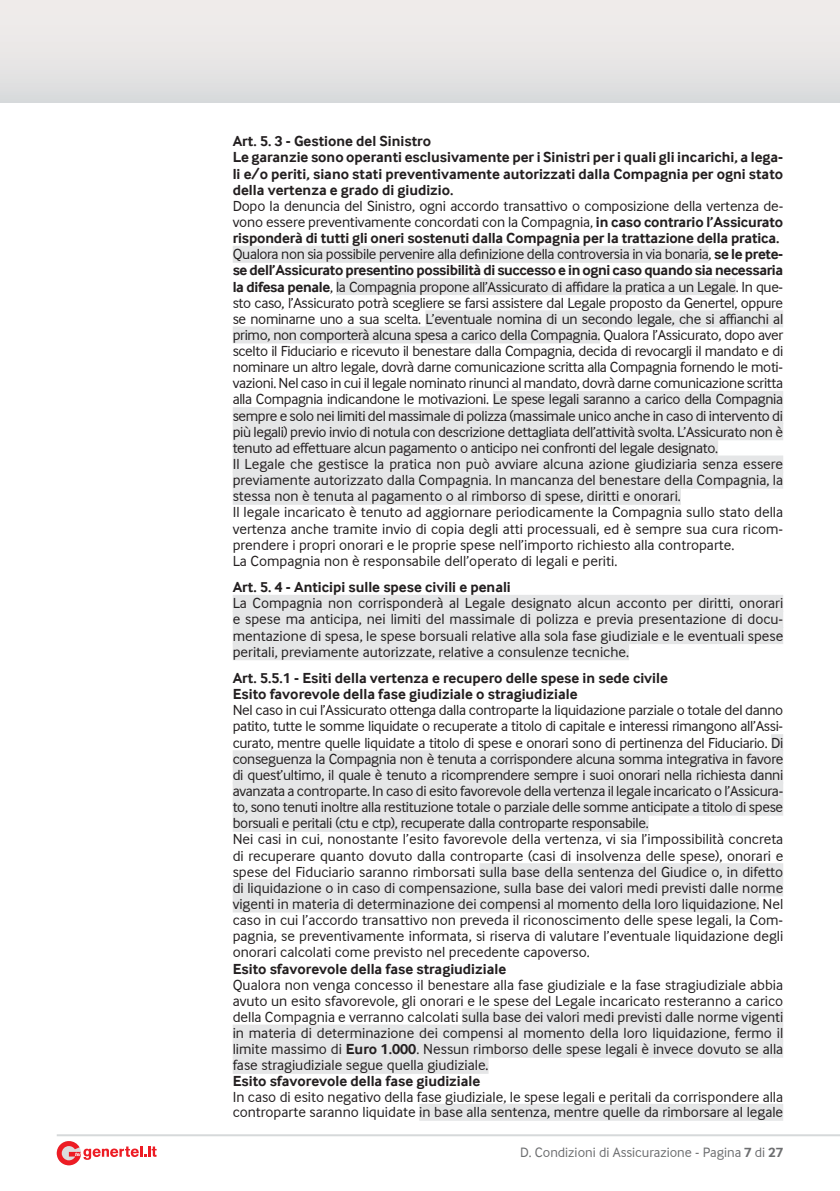
<style>
.page{position:relative;width:840px;height:1191px;background:#fff}
.page>*{position:absolute;margin:0;border:0;box-sizing:border-box;transform-origin:0 0}
.t1{font:15px/16.2px "Inter Face Da Ma";letter-spacing:-.02em;color:#231f20}
.t2{font:700 15px/16.2px "Inter Face Da Ma";color:#231f20}
.t3{font:15px/15.6px "Inter Face Da Ma";color:#231f20}
.t4{font:14px "Inter Face Da Ma";color:#6d6e70}
.s1{font-weight:700}
</style>
<div class="page">
<div style="left:0;top:0;width:839px;height:102px;background:linear-gradient(to bottom,#f3eeed,#dcddde)"></div>
<hr style="left:57px;top:1134px;width:782px;height:2px;background:#d6d9da">
<svg style="left:57px;top:1141px;width:99px;height:24px"></svg>
<div style="left:232px;top:246px;width:476px;height:17px;background:#e5e6e7"></div>
<div style="left:336px;top:278px;width:399px;height:17px;background:#e5e6e7"></div>
<div style="left:425px;top:310px;width:357px;height:17px;background:#e5e6e7"></div>
<div style="left:232px;top:326px;width:367px;height:17px;background:#e5e6e7"></div>
<div style="left:492px;top:391px;width:290px;height:17px;background:#e5e6e7"></div>
<div style="left:232px;top:407px;width:550px;height:17px;background:#e5e6e7"></div>
<div style="left:232px;top:423px;width:550px;height:17px;background:#e5e6e7"></div>
<div style="left:232px;top:439px;width:485px;height:17px;background:#e5e6e7"></div>
<div style="left:232px;top:455px;width:550px;height:17px;background:#e5e6e7"></div>
<div style="left:232px;top:471px;width:550px;height:17px;background:#e5e6e7"></div>
<div style="left:232px;top:488px;width:448px;height:17px;background:#e5e6e7"></div>
<div style="left:232px;top:595px;width:550px;height:17px;background:#e5e6e7"></div>
<div style="left:232px;top:611px;width:550px;height:17px;background:#e5e6e7"></div>
<div style="left:232px;top:627px;width:550px;height:17px;background:#e5e6e7"></div>
<div style="left:232px;top:643px;width:396px;height:17px;background:#e5e6e7"></div>
<div style="left:770px;top:734px;width:12px;height:17px;background:#e5e6e7"></div>
<div style="left:232px;top:750px;width:550px;height:17px;background:#e5e6e7"></div>
<div style="left:232px;top:766px;width:550px;height:17px;background:#e5e6e7"></div>
<div style="left:232px;top:782px;width:550px;height:17px;background:#e5e6e7"></div>
<div style="left:232px;top:798px;width:550px;height:17px;background:#e5e6e7"></div>
<div style="left:232px;top:815px;width:416px;height:17px;background:#e5e6e7"></div>
<div style="left:479px;top:863px;width:303px;height:17px;background:#e5e6e7"></div>
<div style="left:232px;top:879px;width:550px;height:17px;background:#e5e6e7"></div>
<div style="left:232px;top:895px;width:526px;height:17px;background:#e5e6e7"></div>
<div style="left:461px;top:1008px;width:321px;height:17px;background:#e5e6e7"></div>
<div style="left:232px;top:1024px;width:550px;height:17px;background:#e5e6e7"></div>
<div style="left:232px;top:1040px;width:550px;height:17px;background:#e5e6e7"></div>
<div style="left:232px;top:1056px;width:256px;height:17px;background:#e5e6e7"></div>
<div style="left:419px;top:1103px;width:363px;height:17px;background:#e5e6e7"></div>
<p class="t2" style="left:232px;top:133px;width:551px">Art. 5. 3 - Gestione del Sinistro<br>Le garanzie sono operanti esclusivamente per i Sinistri per i quali gli incarichi, a lega&shy;li e/o periti, siano stati preventivamente autorizzati dalla Compagnia per ogni stato della vertenza e grado di giudizio.</p>
<p class="t1" style="left:232px;top:198px;width:552px">Dopo la denuncia del Sinistro, ogni accordo transattivo o composizione della vertenza de&shy;vono essere preventivamente concordati con la Compagnia, <span class="s1">in caso contrario l’Assicurato risponderà di tutti gli oneri sostenuti dalla Compagnia per la trattazione della pratica.<br></span>Qualora non sia possibile pervenire alla definizione della controversia in via bonaria, <span class="s1">se le prete&shy;se dell’Assicurato presentino possibilità di successo e in ogni caso quando sia necessaria la difesa penale</span>, la Compagnia propone all’Assicurato di affidare la pratica a un Legale. In que&shy;sto caso, l’Assicurato potrà scegliere se farsi assistere dal Legale proposto da Genertel, oppure se nominarne uno a sua scelta. L’eventuale nomina di un secondo legale, che si affianchi al primo, non comporterà alcuna spesa a carico della Compagnia. Qualora l’Assicurato, dopo aver scelto il Fiduciario e ricevuto il benestare dalla Compagnia, decida di revocargli il mandato e di nominare un altro legale, dovrà darne comunicazione scritta alla Compagnia fornendo le moti&shy;vazioni. Nel caso in cui il legale nominato rinunci al mandato, dovrà darne comunicazione scritta alla Compagnia indicandone le motivazioni. Le spese legali saranno a carico della Compagnia sempre e solo nei limiti del massimale di polizza (massimale unico anche in caso di intervento di più legali) previo invio di notula con descrizione dettagliata dell’attività svolta. L’Assicurato non è tenuto ad effettuare alcun pagamento o anticipo nei confronti del legale designato.<br>Il Legale che gestisce la pratica non può avviare alcuna azione giudiziaria senza essere previamente autorizzato dalla Compagnia. In mancanza del benestare della Compagnia, la stessa non è tenuta al pagamento o al rimborso di spese, diritti e onorari.<br>Il legale incaricato è tenuto ad aggiornare periodicamente la Compagnia sullo stato della vertenza anche tramite invio di copia degli atti processuali, ed è sempre sua cura ricom&shy;prendere i propri onorari e le proprie spese nell’importo richiesto alla controparte.<br>La Compagnia non è responsabile dell’operato di legali e periti.</p>
<p class="t2" style="left:232px;top:579px;width:279px">Art. 5. 4 - Anticipi sulle spese civili e penali</p>
<p class="t1" style="left:232px;top:595px;width:551px;text-align:justify">La Compagnia non corrisponderà al Legale designato alcun acconto per diritti, onorari e spese ma anticipa, nei limiti del massimale di polizza e previa presentazione di docu&shy;mentazione di spesa, le spese borsuali relative alla sola fase giudiziale e le eventuali spese peritali, previamente autorizzate, relative a consulenze tecniche.</p>
<p class="t2" style="left:232px;top:670px;width:436px">Art. 5.5.1 - Esiti della vertenza e recupero delle spese in sede civile<br>Esito favorevole della fase giudiziale o stragiudiziale</p>
<p class="t1" style="left:232px;top:702px;width:552px">Nel caso in cui l’Assicurato ottenga dalla controparte la liquidazione parziale o totale del danno patito, tutte le somme liquidate o recuperate a titolo di capitale e interessi rimangono all’Assi&shy;curato, mentre quelle liquidate a titolo di spese e onorari sono di pertinenza del Fiduciario. Di conseguenza la Compagnia non è tenuta a corrispondere alcuna somma integrativa in favore di quest’ultimo, il quale è tenuto a ricomprendere sempre i suoi onorari nella richiesta danni avanzata a controparte. In caso di esito favorevole della vertenza il legale incaricato o l’Assicura&shy;to, sono tenuti inoltre alla restituzione totale o parziale delle somme anticipate a titolo di spese borsuali e peritali (ctu e ctp), recuperate dalla controparte responsabile.<br>Nei casi in cui, nonostante l’esito favorevole della vertenza, vi sia l’impossibilità concreta di recuperare quanto dovuto dalla controparte (casi di insolvenza delle spese), onorari e spese del Fiduciario saranno rimborsati sulla base della sentenza del Giudice o, in difetto di liquidazione o in caso di compensazione, sulla base dei valori medi previsti dalle norme vigenti in materia di determinazione dei compensi al momento della loro liquidazione. Nel caso in cui l’accordo transattivo non preveda il riconoscimento delle spese legali, la Com&shy;pagnia, se preventivamente informata, si riserva di valutare l’eventuale liquidazione degli onorari calcolati come previsto nel precedente capoverso.</p>
<p class="t2" style="left:232px;top:960px;width:275px">Esito sfavorevole della fase stragiudiziale</p>
<p class="t1" style="left:232px;top:976px;width:551px;text-align:justify">Qualora non venga concesso il benestare alla fase giudiziale e la fase stragiudiziale abbia avuto un esito sfavorevole, gli onorari e le spese del Legale incaricato resteranno a carico della Compagnia e verranno calcolati sulla base dei valori medi previsti dalle norme vigenti in materia di determinazione dei compensi al momento della loro liquidazione, fermo il limite massimo di <span class="s1">Euro 1.000</span>. Nessun rimborso delle spese legali è invece dovuto se alla fase stragiudiziale segue quella giudiziale.</p>
<p class="t2" style="left:232px;top:1072px;width:249px">Esito sfavorevole della fase giudiziale</p>
<p class="t3" style="left:232px;top:1088px;width:551px">In caso di esito negativo della fase giudiziale, le spese legali e peritali da corrispondere alla controparte saranno liquidate in base alla sentenza, mentre quelle da rimborsare al legale</p>
<p class="t4" style="left:520px;top:1144px;width:264px">D. Condizioni di Assicurazione - Pagina <span class="s1">7</span> di <span class="s1">27</span></p>
</div>
